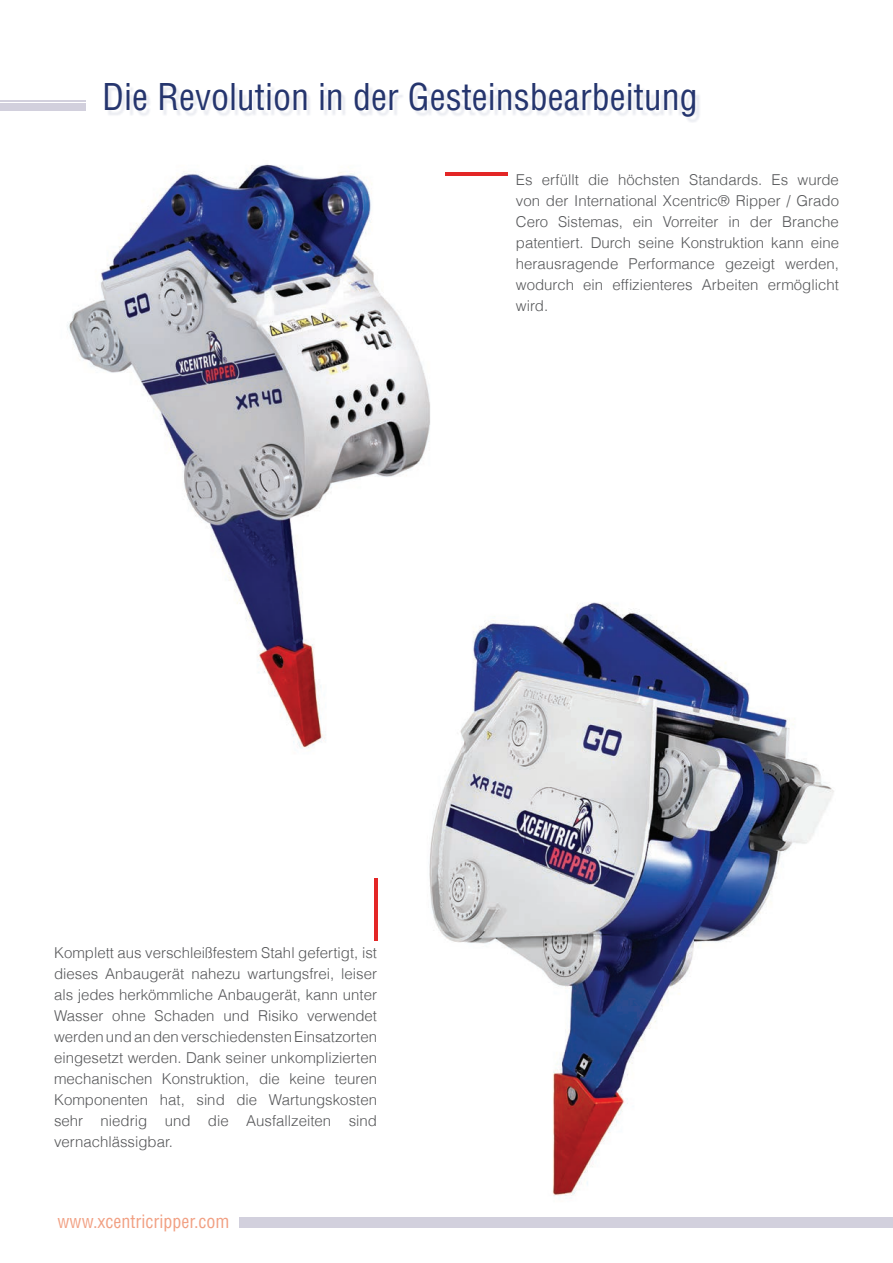
<style>
.page{position:relative;width:893px;height:1263px;background:#fff}
.page>*{position:absolute;margin:0;border:0;box-sizing:border-box;transform-origin:0 0}
.t1{font:condensed 36px "Helvetica";color:#25356e}
.t2{font:condensed 18px "Helvetica";color:#f1a083}
.t3{font:300 15px/21px "Helvetica";color:#57585a;text-align:justify}
</style>
<div class="page">
<div style="left:240px;top:1217px;width:653px;height:11px;background:#d2d0dd"></div>
<div style="left:107px;top:85px;width:594px;height:38px;background:#25356e;opacity:.1"></div>
<div style="left:0;top:103px;width:86px;height:8px;background:#d2d0dd"></div>
<img style="left:67px;top:164px;width:363px;height:584px">
<img style="left:415px;top:568px;width:419px;height:629px">
<hr style="left:446px;top:173px;width:62px;height:3px;background:#e32626">
<hr style="left:374px;top:878px;width:3px;height:63px;background:#e32626">
<hr style="left:0;top:100px;width:86px;height:2px;background:#d2d0dd">
<h1 class="t1" style="left:102px;top:74px;width:597px">Die Revolution in der Gesteinsbearbeitung</h1>
<p class="t3" style="left:516px;top:168px;width:325px">Es erfüllt die höchsten Standards. Es wurde von der International Xcentric® Ripper / Grado Cero Sistemas, ein Vorreiter in der Branche patentiert. Durch seine Konstruktion kann eine herausragende Performance gezeigt werden, wodurch ein effizienteres Arbeiten ermöglicht wird.</p>
<p class="t3" style="left:54px;top:941px;width:325px">Komplett aus verschleißfestem Stahl gefertigt, ist dieses Anbaugerät nahezu wartungsfrei, leiser als jedes herkömmliche Anbaugerät, kann unter Wasser ohne Schaden und Risiko verwendet werden und an den verschiedensten Einsatzorten eingesetzt werden. Dank seiner unkomplizierten mechanischen Konstruktion, die keine teuren Komponenten hat, sind die Wartungskosten sehr niedrig und die Ausfallzeiten sind vernachlässigbar.</p>
<p class="t2" style="left:58px;top:1210px;width:173px">www.xcentricripper.com</p>
</div>
